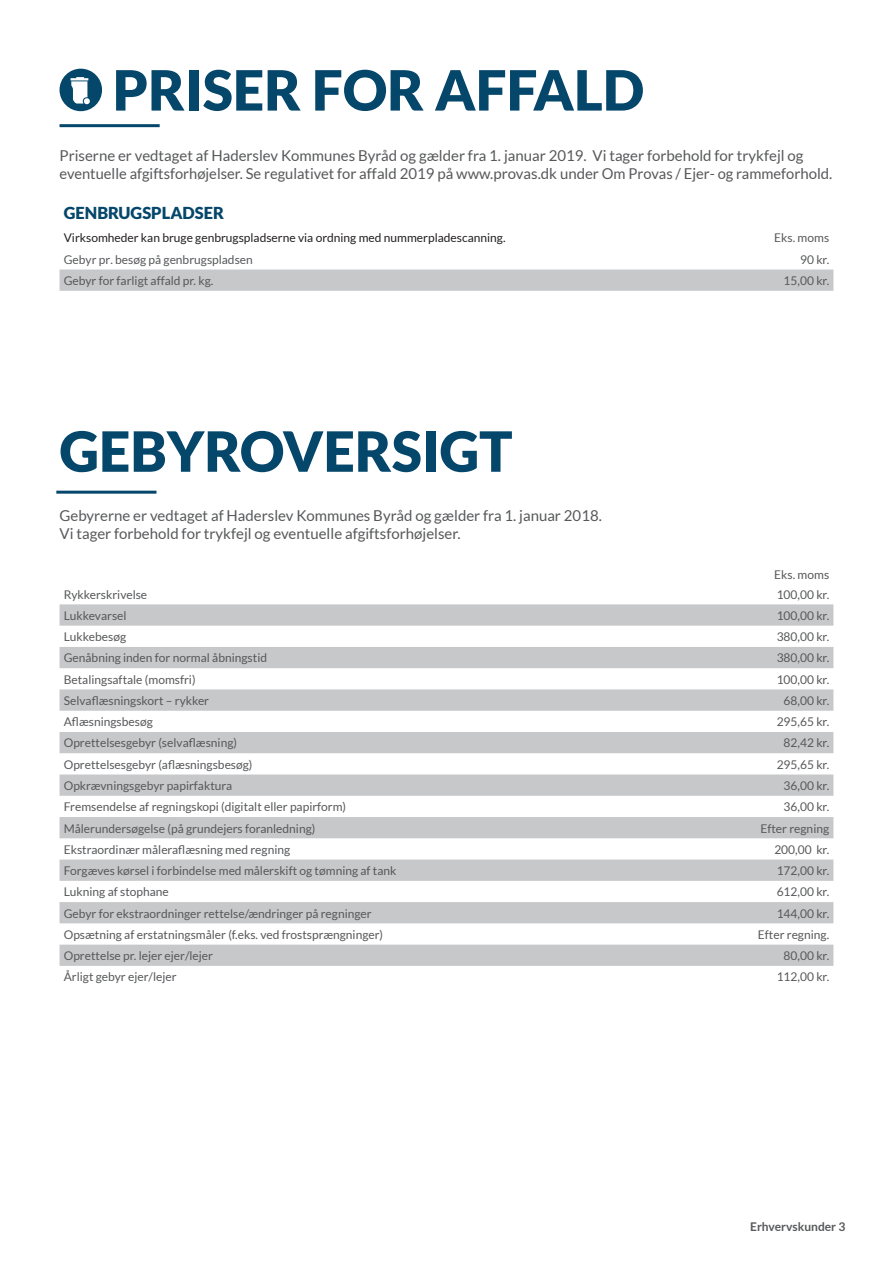
<style>
.page{position:relative;width:893px;height:1263px;background:#fff}
.page>*{position:absolute;margin:0;border:0;box-sizing:border-box;transform-origin:0 0}
.t1{font:900 55.5px "Lato";color:#05466b}
.t2{font:900 16.5px "Lato";color:#05466b}
.t3{font:15px/18px "Lato";color:#57585a}
.t4{font:12px "Lato";color:#57585a}
.t5{font:12px "Lato";color:#231f20}
.t6{font:700 12px "Lato";color:#57585a}
</style>
<div class="page">
<div style="left:60px;top:69px;width:42px;height:42px;background:#05466b;border-radius:50%"></div>
<svg style="left:71px;top:77px;width:19px;height:27px"></svg>
<hr style="left:60px;top:124px;width:100px;height:3px;background:#05466b">
<div style="left:60px;top:270px;width:773px;height:21px;background:#c7c8ca"></div>
<svg style="left:60px;top:604px;width:773px;height:362px;fill:#c7c8ca"></svg>
<hr style="left:56px;top:491px;width:100px;height:3px;background:#05466b">
<h1 class="t1" style="left:113px;top:58px;width:533px">PRISER FOR AFFALD</h1>
<p class="t3" style="left:60px;top:146px;width:774px">Priserne er vedtaget af Haderslev Kommunes Byråd og gælder fra 1. januar 2019. Vi tager forbehold for trykfejl og eventuelle afgiftsforhøjelser. Se regulativet for affald 2019 på www.provas.dk under Om Provas / Ejer- og rammeforhold.</p>
<h2 class="t2" style="left:64px;top:203px;width:162px">GENBRUGSPLADSER</h2>
<p class="t5" style="left:64px;top:231px;width:443px">Virksomheder kan bruge genbrugspladserne via ordning med nummerpladescanning.</p>
<p class="t4" style="left:774px;top:231px;width:56px">Eks. moms</p>
<p class="t4" style="left:64px;top:253px;width:191px">Gebyr pr. besøg på genbrugspladsen</p>
<p class="t4" style="left:800px;top:253px;width:31px">90 kr.</p>
<p class="t4" style="left:64px;top:274px;width:151px">Gebyr for farligt affald pr. kg.</p>
<p class="t4" style="left:784px;top:274px;width:47px">15,00 kr.</p>
<h1 class="t1" style="left:60px;top:419px;width:454px">GEBYROVERSIGT</h1>
<p class="t3" style="left:60px;top:506px;width:544px">Gebyrerne er vedtaget af Haderslev Kommunes Byråd og gælder fra 1. januar 2018.<br>Vi tager forbehold for trykfejl og eventuelle afgiftsforhøjelser.</p>
<p class="t4" style="left:774px;top:568px;width:56px">Eks. moms</p>
<p class="t4" style="left:64px;top:588px;width:85px">Rykkerskrivelse</p>
<p class="t4" style="left:777px;top:588px;width:54px">100,00 kr.</p>
<p class="t4" style="left:64px;top:609px;width:64px">Lukkevarsel</p>
<p class="t4" style="left:777px;top:609px;width:54px">100,00 kr.</p>
<p class="t4" style="left:64px;top:630px;width:64px">Lukkebesøg</p>
<p class="t4" style="left:777px;top:630px;width:54px">380,00 kr.</p>
<p class="t4" style="left:64px;top:651px;width:205px">Genåbning inden for normal åbningstid</p>
<p class="t4" style="left:777px;top:651px;width:54px">380,00 kr.</p>
<p class="t4" style="left:64px;top:673px;width:133px">Betalingsaftale (momsfri)</p>
<p class="t4" style="left:777px;top:673px;width:54px">100,00 kr.</p>
<p class="t4" style="left:64px;top:694px;width:147px">Selvaflæsningskort – rykker</p>
<p class="t4" style="left:784px;top:694px;width:47px">68,00 kr.</p>
<p class="t4" style="left:64px;top:715px;width:91px">Aflæsningsbesøg</p>
<p class="t4" style="left:777px;top:715px;width:54px">295,65 kr.</p>
<p class="t4" style="left:64px;top:736px;width:175px">Oprettelsesgebyr (selvaflæsning)</p>
<p class="t4" style="left:784px;top:736px;width:47px">82,42 kr.</p>
<p class="t4" style="left:64px;top:758px;width:190px">Oprettelsesgebyr (aflæsningsbesøg)</p>
<p class="t4" style="left:777px;top:758px;width:54px">295,65 kr.</p>
<p class="t4" style="left:64px;top:779px;width:170px">Opkrævningsgebyr papirfaktura</p>
<p class="t4" style="left:784px;top:779px;width:47px">36,00 kr.</p>
<p class="t4" style="left:64px;top:800px;width:284px">Fremsendelse af regningskopi (digitalt eller papirform)</p>
<p class="t4" style="left:784px;top:800px;width:47px">36,00 kr.</p>
<p class="t4" style="left:64px;top:821px;width:253px">Målerundersøgelse (på grundejers foranledning)</p>
<p class="t4" style="left:760px;top:821px;width:70px">Efter regning</p>
<p class="t4" style="left:64px;top:843px;width:228px">Ekstraordinær måleraflæsning med regning</p>
<p class="t4" style="left:774px;top:843px;width:56px">200,00 kr.</p>
<p class="t4" style="left:64px;top:864px;width:334px">Forgæves kørsel i forbindelse med målerskift og tømning af tank</p>
<p class="t4" style="left:777px;top:864px;width:54px">172,00 kr.</p>
<p class="t4" style="left:64px;top:885px;width:107px">Lukning af stophane</p>
<p class="t4" style="left:777px;top:885px;width:54px">612,00 kr.</p>
<p class="t4" style="left:64px;top:906px;width:309px">Gebyr for ekstraordninger rettelse/ændringer på regninger</p>
<p class="t4" style="left:777px;top:906px;width:54px">144,00 kr.</p>
<p class="t4" style="left:64px;top:928px;width:321px">Opsætning af erstatningsmåler (f.eks. ved frostsprængninger)</p>
<p class="t4" style="left:758px;top:928px;width:73px">Efter regning.</p>
<p class="t4" style="left:64px;top:949px;width:151px">Oprettelse pr. lejer ejer/lejer</p>
<p class="t4" style="left:784px;top:949px;width:47px">80,00 kr.</p>
<p class="t4" style="left:64px;top:970px;width:114px">Årligt gebyr ejer/lejer</p>
<p class="t4" style="left:777px;top:970px;width:54px">112,00 kr.</p>
<p class="t6" style="left:750px;top:1220px;width:97px">Erhvervskunder 3</p>
</div>
